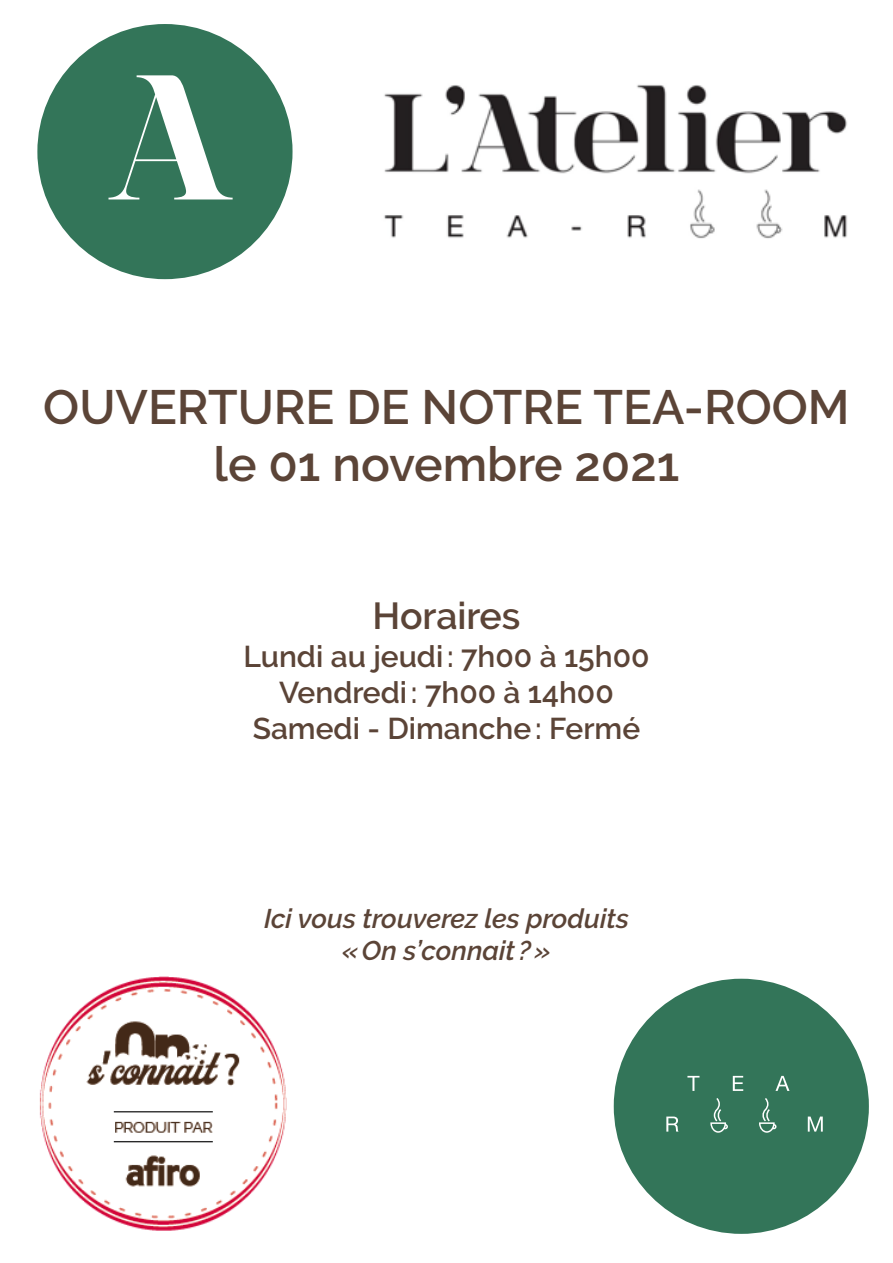
<style>
.page{position:relative;width:893px;height:1263px;background:#fff}
.page>*{position:absolute;margin:0;border:0;box-sizing:border-box;transform-origin:0 0}
.t1{font:600 48px "Raleway";color:#5b4437}
.t2{font:600 37.5px "Raleway";color:#5b4437}
.t3{font:600 30px "Raleway";color:#5b4437}
.t4{font:italic 600 27px/32.4px "Raleway";color:#5b4437;text-align:center}
</style>
<div class="page">
<img style="left:384px;top:84px;width:463px;height:155px">
<img style="left:39px;top:976px;width:248px;height:255px">
<div style="left:614px;top:979px;width:255px;height:255px;background:#337559;border-radius:50%"></div>
<svg style="left:687px;top:1076px;width:12px;height:15px"></svg>
<svg style="left:733px;top:1076px;width:10px;height:15px"></svg>
<svg style="left:775px;top:1076px;width:14px;height:15px"></svg>
<svg style="left:666px;top:1116px;width:12px;height:15px"></svg>
<svg style="left:808px;top:1116px;width:15px;height:15px"></svg>
<svg style="left:759px;top:1098px;width:17px;height:35px"></svg>
<svg style="left:710px;top:1098px;width:18px;height:35px"></svg>
<div style="left:37px;top:24px;width:256px;height:255px;background:#337559;border-radius:50%"></div>
<svg style="left:109px;top:75px;width:124px;height:124px"></svg>
<p class="t1" style="left:43px;top:380px;width:808px">OUVERTURE DE NOTRE TEA-ROOM</p>
<p class="t1" style="left:214px;top:436px;width:467px">le 01 novembre 2021</p>
<p class="t2" style="left:372px;top:594px;width:150px">Horaires</p>
<p class="t3" style="left:243px;top:639px;width:408px">Lundi au jeudi : 7h00 à 15h00</p>
<p class="t3" style="left:279px;top:675px;width:336px">Vendredi : 7h00 à 14h00</p>
<p class="t3" style="left:253px;top:711px;width:389px">Samedi - Dimanche: Fermé</p>
<p class="t4" style="left:264px;top:902px;width:366px">Ici vous trouverez les produits «On s’connait ?»</p>
</div>
